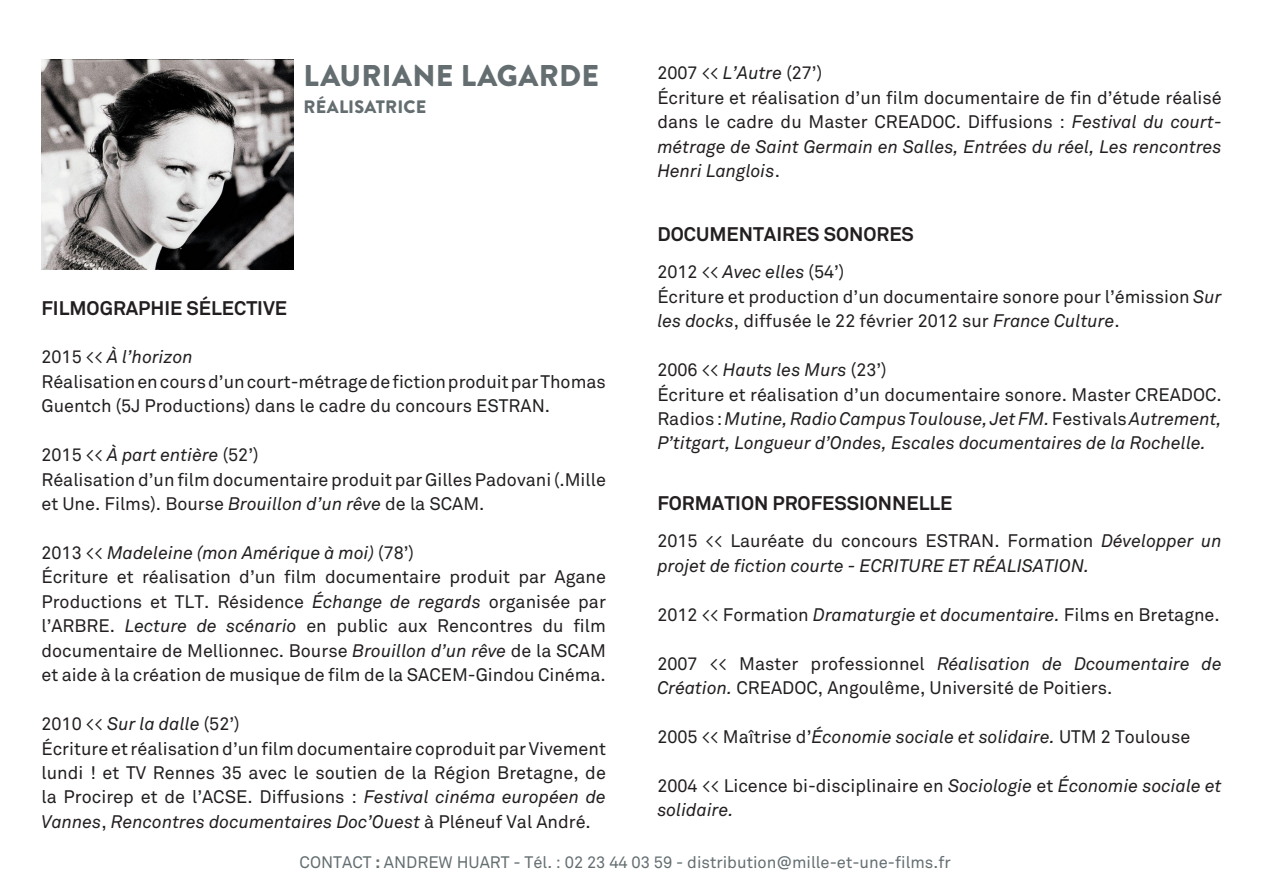
<style>
.page{position:relative;width:1263px;height:893px;background:#fff}
.page>*{position:absolute;margin:0;border:0;box-sizing:border-box;transform-origin:0 0}
.t1{font:900 30px "Brandon Grotesque";letter-spacing:.01em;color:#646e71}
.t2{font:700 19.5px "Akkurat";color:#231f20}
.t3{font:18px/24.5px "Akkurat";color:#231f20}
.t4{font:italic 18px/24.5px "Akkurat";color:#231f20}
.t5{font:900 18px "Brandon Grotesque";letter-spacing:.01em;color:#646e71}
.t6{font:16.5px "Akkurat";color:#646e71}
.s1{font-style:italic}
.s2{font-style:normal}
.s3{font-weight:700}
</style>
<div class="page">
<img style="left:41px;top:60px;width:252px;height:209px">
<p class="t1" style="left:303px;top:54px;width:297px">LAURIANE LAGARDE</p>
<p class="t5" style="left:303px;top:94px;width:124px">RÉALISATRICE</p>
<p class="t3" style="left:657px;top:61px;width:166px">2007 &lt;&lt; <span class="s1">L’Autre</span> (27’)</p>
<p class="t3" style="left:657px;top:86px;width:566px;text-align:justify">Écriture et réalisation d’un film documentaire de fin d’étude réalisé dans le cadre du Master CREADOC. Diffusions : <span class="s1">Festival du court&shy;métrage de Saint Germain en Salles, Entrées du réel, Les rencontres Henri Langlois</span>.</p>
<p class="t2" style="left:657px;top:222px;width:258px">DOCUMENTAIRES SONORES</p>
<p class="t3" style="left:657px;top:260px;width:189px">2012 &lt;&lt; <span class="s1">Avec elles</span> (54’)</p>
<p class="t3" style="left:657px;top:285px;width:566px">Écriture et production d’un documentaire sonore pour l’émission <span class="s1">Sur les docks</span>, diffusée le 22 février 2012 sur <span class="s1">France Culture</span>.</p>
<p class="t4" style="left:657px;top:358px;width:231px"><span class="s2">2006 &lt;&lt;</span> Hauts les Murs <span class="s2">(23’)</span></p>
<p class="t4" style="left:657px;top:382px;width:566px;text-align:justify"><span class="s2">Écriture et réalisation d’un documentaire sonore. Master CREADOC.<br>Radios :</span> Mutine, Radio Campus Toulouse, Jet FM. <span class="s2">Festivals</span> Autrement, P’titgart, Longueur d’Ondes, Escales documentaires de la Rochelle.</p>
<p class="t2" style="left:41px;top:296px;width:247px">FILMOGRAPHIE SÉLECTIVE</p>
<p class="t4" style="left:41px;top:345px;width:153px"><span class="s2">2015 &lt;&lt;</span> À l’horizon</p>
<p class="t3" style="left:41px;top:370px;width:566px">Réalisation en cours d’un court-métrage de fiction produit par Thomas<br>Guentch (5J Productions) dans le cadre du concours ESTRAN.</p>
<p class="t4" style="left:41px;top:443px;width:219px"><span class="s2">2015 &lt;&lt;</span> À part entière <span class="s2">(52’)</span></p>
<p class="t3" style="left:41px;top:468px;width:566px">Réalisation d’un film documentaire produit par Gilles Padovani (.Mille et Une. Films). Bourse <span class="s1">Brouillon d’un rêve</span> de la SCAM.</p>
<p class="t4" style="left:41px;top:541px;width:374px"><span class="s2">2013 &lt;&lt;</span> Madeleine (mon Amérique à moi) <span class="s2">(78’)</span></p>
<p class="t3" style="left:41px;top:565px;width:566px;text-align:justify">Écriture et réalisation d’un film documentaire produit par Agane Productions et TLT. Résidence <span class="s1">Échange de regards</span> organisée par l’ARBRE. <span class="s1">Lecture de scénario</span> en public aux Rencontres du film documentaire de Mellionnec. Bourse <span class="s1">Brouillon d’un rêve</span> de la SCAM et aide à la création de musique de film de la SACEM-Gindou Cinéma.</p>
<p class="t3" style="left:41px;top:712px;width:200px">2010 &lt;&lt; <span class="s1">Sur la dalle</span> (52’)</p>
<p class="t3" style="left:41px;top:736px;width:566px;text-align:justify">Écriture et réalisation d’un film documentaire coproduit par Vivement lundi ! et TV Rennes 35 avec le soutien de la Région Bretagne, de la Procirep et de l’ACSE. Diffusions : <span class="s1">Festival cinéma européen de Vannes</span>, <span class="s1">Rencontres documentaires Doc’Ouest</span> à Pléneuf Val André.</p>
<p class="t6" style="left:300px;top:853px;width:653px">CONTACT <span class="s3">:</span> ANDREW HUART - Tél. : 02 23 44 03 59 - distribution@mille-et-une-films.fr</p>
<p class="t2" style="left:657px;top:491px;width:297px">FORMATION PROFESSIONNELLE</p>
<p class="t4" style="left:657px;top:529px;width:566px"><span class="s2">2015 &lt;&lt; Lauréate du concours ESTRAN. Formation</span> Développer un projet de fiction courte - ECRITURE ET RÉALISATION.</p>
<p class="t3" style="left:657px;top:603px;width:564px">2012 &lt;&lt; Formation <span class="s1">Dramaturgie et documentaire.</span> Films en Bretagne.</p>
<p class="t3" style="left:657px;top:652px;width:566px">2007 &lt;&lt; Master professionnel <span class="s1">Réalisation de Dcoumentaire de<br>Création.</span> CREADOC, Angoulême, Université de Poitiers.</p>
<p class="t3" style="left:657px;top:725px;width:534px">2005 &lt;&lt; Maîtrise d’<span class="s1">Économie sociale et solidaire.</span> UTM 2 Toulouse</p>
<p class="t4" style="left:657px;top:774px;width:566px"><span class="s2">2004 &lt;&lt; Licence bi-disciplinaire en</span> Sociologie <span class="s2">et</span> Économie sociale et solidaire.</p>
</div>
